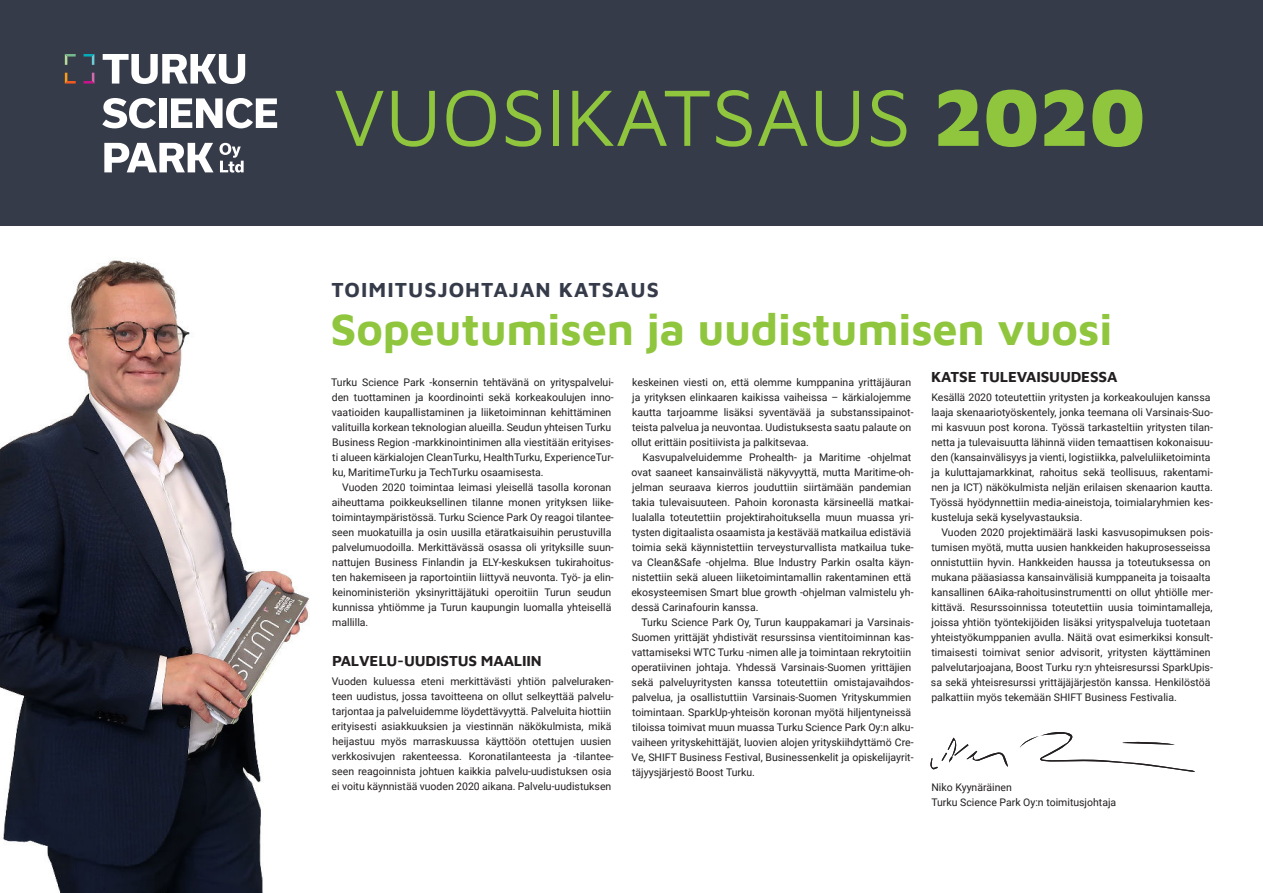
<style>
.page{position:relative;width:1263px;height:893px;background:#fff}
.page>*{position:absolute;margin:0;border:0;box-sizing:border-box;transform-origin:0 0}
.t1{font:82.5px "Maven Pro";letter-spacing:-.005em;color:#8fc63e}
.t2{font:700 45px "Maven Pro";letter-spacing:-.005em;color:#8fc63e}
.t3{font:700 21px "Maven Pro";letter-spacing:.05em;color:#363b4a}
.t4{font:700 15px "Maven Pro";letter-spacing:-.01em;color:#231f20}
.t5{font:10.5px/15px "Roboto";color:#231f20}
.s1{font-weight:900}
</style>
<div class="page">
<img style="left:0;top:260px;width:309px;height:633px">
<div style="left:0;top:0;width:1263px;height:225px;background:#363b4a"></div>
<svg style="left:954px;top:744px;width:14px;height:12px"></svg>
<svg style="left:1020px;top:732px;width:175px;height:40px"></svg>
<svg style="left:967px;top:751px;width:41px;height:16px"></svg>
<svg style="left:930px;top:738px;width:28px;height:32px"></svg>
<svg style="left:65px;top:54px;width:11px;height:11px"></svg>
<svg style="left:65px;top:73px;width:11px;height:11px"></svg>
<svg style="left:84px;top:54px;width:10px;height:11px"></svg>
<svg style="left:84px;top:73px;width:10px;height:11px"></svg>
<svg style="left:103px;top:54px;width:142px;height:30px"></svg>
<svg style="left:102px;top:98px;width:54px;height:30px"></svg>
<div style="left:159px;top:98px;width:7px;height:30px;background:#fff"></div>
<svg style="left:171px;top:98px;width:106px;height:30px"></svg>
<svg style="left:104px;top:143px;width:109px;height:29px"></svg>
<svg style="left:219px;top:143px;width:25px;height:30px"></svg>
<h1 class="t1" style="left:334px;top:69px;width:813px">VUOSIKATSAUS <span class="s1">2020</span></h1>
<h3 class="t3" style="left:331px;top:282px;width:329px">TOIMITUSJOHTAJAN KATSAUS</h3>
<h2 class="t2" style="left:331px;top:313px;width:783px">Sopeutumisen ja uudistumisen vuosi</h2>
<p class="t5" style="left:331px;top:375px;width:284px">Turku Science Park -konsernin tehtävänä on yrityspalvelui&shy;den tuottaminen ja koordinointi sekä korkeakoulujen inno&shy;vaatioiden kaupallistaminen ja liiketoiminnan kehittäminen valituilla korkean teknologian alueilla. Seudun yhteisen Turku Business Region -markkinointinimen alla viestitään erityises&shy;ti alueen kärkialojen CleanTurku, HealthTurku, ExperienceTur&shy;ku, MaritimeTurku ja TechTurku osaamisesta.</p>
<p class="t5" style="left:332px;top:480px;width:284px;text-indent:10px">Vuoden 2020 toimintaa leimasi yleisellä tasolla koronan aiheuttama poikkeuksellinen tilanne monen yrityksen liike&shy;toimintaympäristössä. Turku Science Park Oy reagoi tilantee&shy;seen muokatuilla ja osin uusilla etäratkaisuihin perustuvilla palvelumuodoilla. Merkittävässä osassa oli yrityksille suun&shy;nattujen Business Finlandin ja ELY-keskuksen tukirahoitus&shy;ten hakemiseen ja raportointiin liittyvä neuvonta. Työ- ja elin&shy;keinoministeriön yksinyrittäjätuki operoitiin Turun seudun kunnissa yhtiömme ja Turun kaupungin luomalla yhteisellä mallilla.</p>
<h3 class="t4" style="left:332px;top:655px;width:211px">PALVELU-UUDISTUS MAALIIN</h3>
<p class="t5" style="left:332px;top:674px;width:284px">Vuoden kuluessa eteni merkittävästi yhtiön palveluraken&shy;teen uudistus, jossa tavoitteena on ollut selkeyttää palvelu&shy;tarjontaa ja palveluidemme löydettävyyttä. Palveluita hiottiin erityisesti asiakkuuksien ja viestinnän näkökulmista, mikä heijastuu myös marraskuussa käyttöön otettujen uusien verkkosivujen rakenteessa. Koronatilanteesta ja -tilantee&shy;seen reagoinnista johtuen kaikkia palvelu-uudistuksen osia ei voitu käynnistää vuoden 2020 aikana. Palvelu-uudistuksen</p>
<p class="t5" style="left:631px;top:375px;width:284px">keskeinen viesti on, että olemme kumppanina yrittäjäuran ja yrityksen elinkaaren kaikissa vaiheissa – kärkialojemme kautta tarjoamme lisäksi syventävää ja substanssipainot&shy;teista palvelua ja neuvontaa. Uudistuksesta saatu palaute on ollut erittäin positiivista ja palkitsevaa.</p>
<p class="t5" style="left:631px;top:450px;width:284px;text-indent:11px">Kasvupalveluidemme Prohealth- ja Maritime -ohjelmat ovat saaneet kansainvälistä näkyvyyttä, mutta Maritime-oh&shy;jelman seuraava kierros jouduttiin siirtämään pandemian takia tulevaisuuteen. Pahoin koronasta kärsineellä matkai&shy;lualalla toteutettiin projektirahoituksella muun muassa yri&shy;tysten digitaalista osaamista ja kestävää matkailua edistäviä toimia sekä käynnistettiin terveysturvallista matkailua tuke&shy;va Clean&amp;Safe -ohjelma. Blue lndustry Parkin osalta käyn&shy;nistettiin sekä alueen liiketoimintamallin rakentaminen että ekosysteemisen Smart blue growth -ohjelman valmistelu yh&shy;dessä Carinafourin kanssa.</p>
<p class="t5" style="left:631px;top:615px;width:284px;text-indent:10px">Turku Science Park Oy, Turun kauppakamari ja Varsinais-Suomen yrittäjät yhdistivät resurssinsa vientitoiminnan kas&shy;vattamiseksi WTC Turku -nimen alle ja toimintaan rekrytoitiin operatiivinen johtaja. Yhdessä Varsinais-Suomen yrittäjien sekä palveluyritysten kanssa toteutettiin omistajavaihdos&shy;palvelua, ja osallistuttiin Varsinais-Suomen Yrityskummien toimintaan. SparkUp-yhteisön koronan myötä hiljentyneissä tiloissa toimivat muun muassa Turku Science Park Oy:n alku&shy;vaiheen yrityskehittäjät, luovien alojen yrityskiihdyttämö Cre-Ve, SHIFT Business Festival, Businessenkelit ja opiskelijayrit&shy;täjyysjärjestö Boost Turku.</p>
<h3 class="t4" style="left:931px;top:371px;width:188px">KATSE TULEVAISUUDESSA</h3>
<p class="t5" style="left:930px;top:391px;width:284px">Kesällä 2020 toteutettiin yritysten ja korkeakoulujen kanssa laaja skenaariotyöskentely, jonka teemana oli Varsinais-Suo&shy;mi kasvuun post korona. Työssä tarkasteltiin yritysten tilan&shy;netta ja tulevaisuutta lähinnä viiden temaattisen kokonaisuu&shy;den (kansainvälisyys ja vienti, logistiikka, palveluliiketoiminta ja kuluttajamarkkinat, rahoitus sekä teollisuus, rakentami&shy;nen ja ICT) näkökulmista neljän erilaisen skenaarion kautta.<br>Työssä hyödynnettiin media-aineistoja, toimialaryhmien kes&shy;kusteluja sekä kyselyvastauksia.</p>
<p class="t5" style="left:931px;top:526px;width:284px;text-indent:11px">Vuoden 2020 projektimäärä laski kasvusopimuksen pois&shy;tumisen myötä, mutta uusien hankkeiden hakuprosesseissa onnistuttiin hyvin. Hankkeiden haussa ja toteutuksessa on mukana pääasiassa kansainvälisiä kumppaneita ja toisaalta kansallinen 6Aika-rahoitusinstrumentti on ollut yhtiölle mer&shy;kittävä. Resurssoinnissa toteutettiin uusia toimintamalleja, joissa yhtiön työntekijöiden lisäksi yrityspalveluja tuotetaan yhteistyökumppanien avulla. Näitä ovat esimerkiksi konsult&shy;timaisesti toimivat senior advisorit, yritysten käyttäminen palvelutarjoajana, Boost Turku ry:n yhteisresurssi SparkUpis&shy;sa sekä yhteisresurssi yrittäjäjärjestön kanssa. Henkilöstöä palkattiin myös tekemään SHIFT Business Festivalia.</p>
<p class="t5" style="left:931px;top:780px;width:186px">Niko Kyynäräinen<br>Turku Science Park Oy:n toimitusjohtaja</p>
</div>
